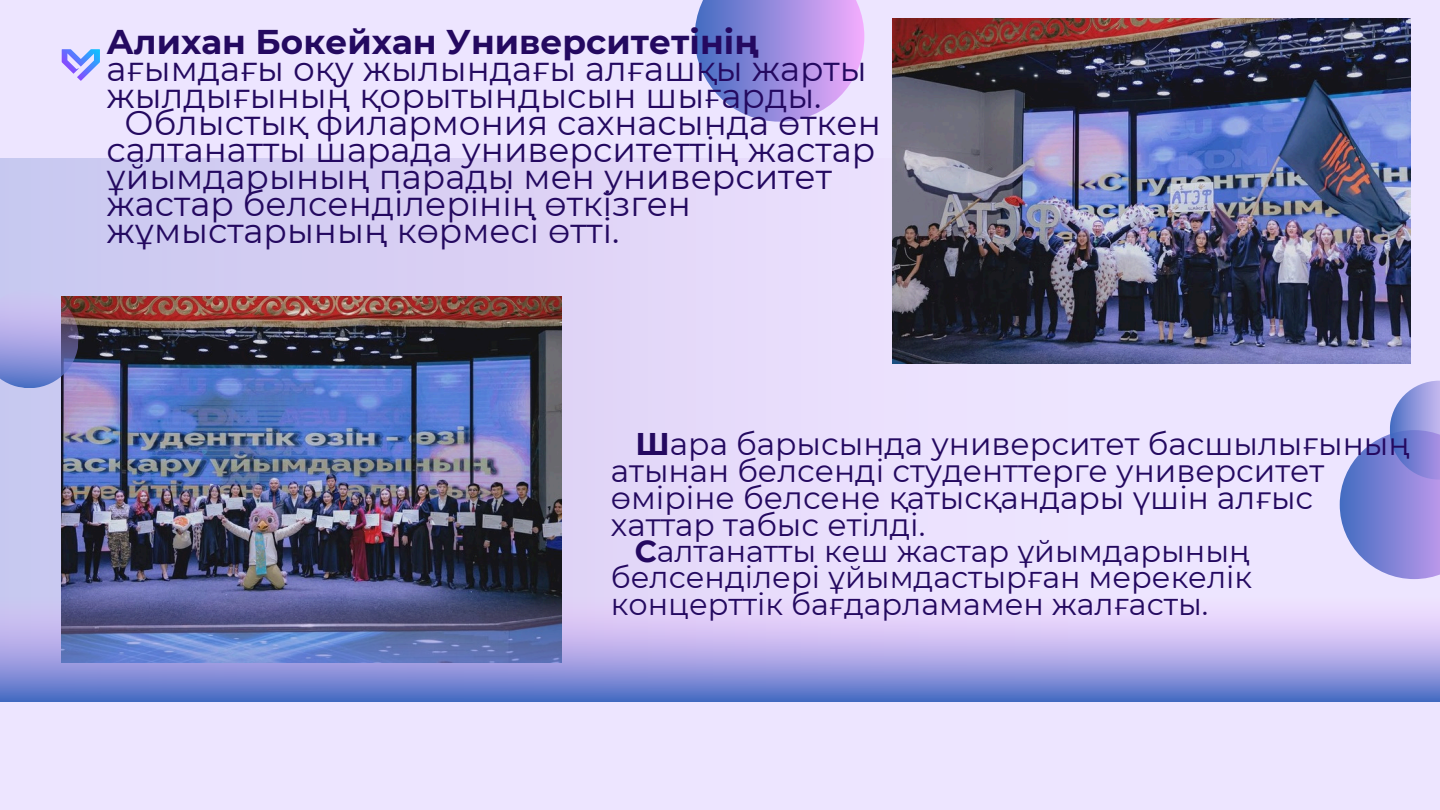
<style>
.page{position:relative;width:1440px;height:810px;background:#ede5ff}
.page>*{position:absolute;margin:0;border:0;box-sizing:border-box;transform-origin:0 0}
.t1{font:34.3px "Montserrat";color:#240960}
.t2{font:700 34.3px "Montserrat";color:#240960}
.t3{font:31.3px/27px "Montserrat";color:#240960}
.t4{font:30.3px/26.2px "Montserrat";color:#240960;text-align:justify}
.s1{font-weight:700}
</style>
<div class="page">
<svg style="left:695px;top:0;width:169px;height:122px"></svg>
<div style="left:0;top:159px;width:1075px;height:542px;background:linear-gradient(to right,#c9c5ef,#f0e3fe)"></div>
<img style="left:62px;top:296px;width:499px;height:300px">
<svg style="left:0;top:596px;width:1440px;height:105px;background:#979ad5"></svg>
<svg style="left:1340px;top:434px;width:100px;height:145px"></svg>
<svg style="left:62px;top:49px;width:38px;height:32px"></svg>
<svg style="left:0;top:288px;width:80px;height:101px;background:#9c98cf"></svg>
<svg style="left:1390px;top:381px;width:50px;height:99px;background:#9395dd"></svg>
<img style="left:893px;top:18px;width:518px;height:345px">
<h1 class="t2" style="left:107px;top:21px;width:654px">Алихан Бокейхан Университетінің</h1>
<h1 class="t1" style="left:107px;top:48px;width:762px">ағымдағы оқу жылындағы алғашқы жарты</h1>
<h1 class="t1" style="left:107px;top:75px;width:716px">жылдығының қорытындысын шығарды.</h1>
<h1 class="t1" style="left:125px;top:102px;width:758px">Облыстық филармония сахнасында өткен</h1>
<h1 class="t1" style="left:107px;top:129px;width:770px">салтанатты шарада университеттің жастар</h1>
<h1 class="t1" style="left:107px;top:156px;width:727px">ұйымдарының парады мен университет</h1>
<h1 class="t1" style="left:107px;top:183px;width:586px">жастар белсенділерінің өткізген</h1>
<h1 class="t1" style="left:107px;top:210px;width:514px">жұмыстарының көрмесі өтті.</h1>
<p class="t3" style="left:611px;top:430px;width:801px;text-indent:25px"><span class="s1">Ш</span>ара барысында университет басшылығының атынан белсенді студенттерге университет өміріне белсене қатысқандары үшін алғыс хаттар табыс етілді.</p>
<p class="t4" style="left:611px;top:538px;width:643px;text-indent:24px"><span class="s1">С</span>алтанатты кеш жастар ұйымдарының белсенділері ұйымдастырған мерекелік концерттік бағдарламамен жалғасты.</p>
</div>
